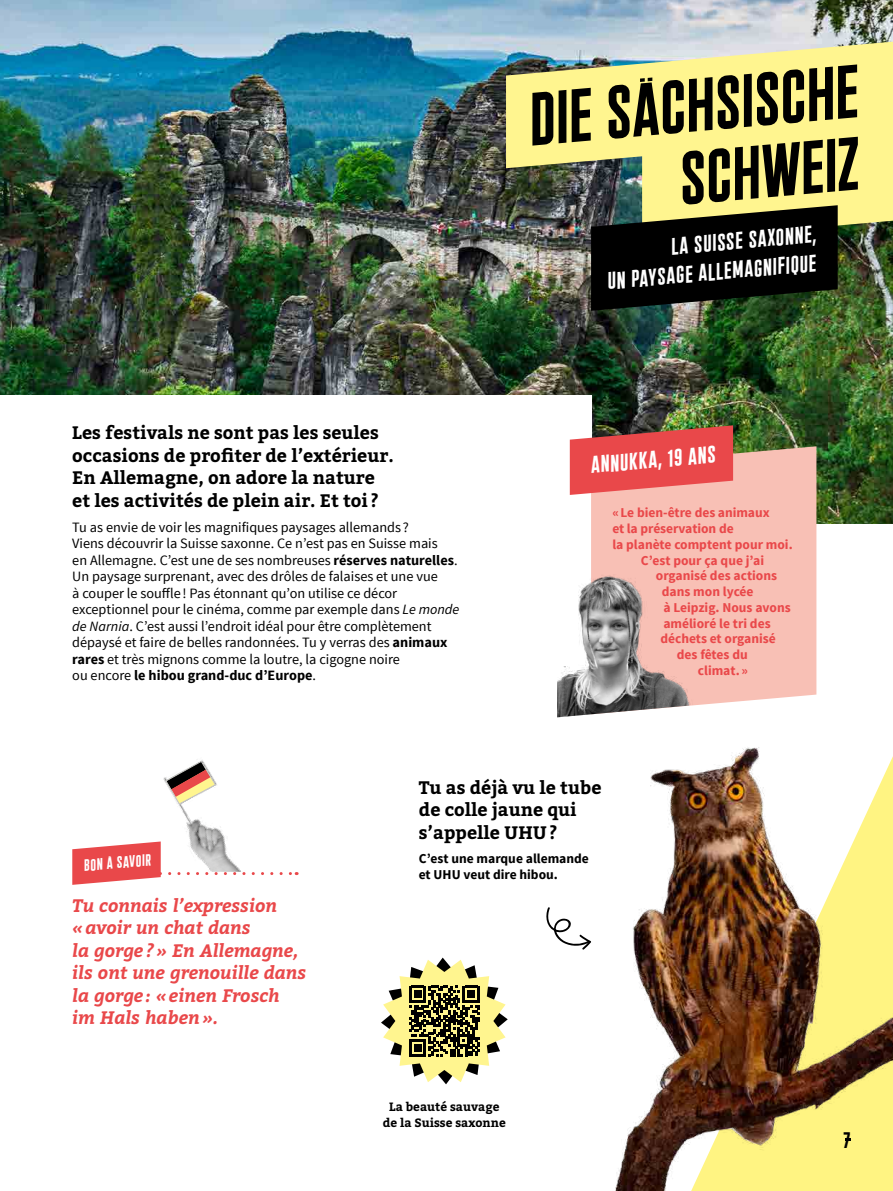
<style>
.page{position:relative;width:893px;height:1191px;background:#fff}
.page>*{position:absolute;margin:0;border:0;box-sizing:border-box;transform-origin:0 0}
.t1{font:75px/72px "Plaak 2 Griffon 42 Bold";color:#000;text-align:right}
.t2{font:24px/28.8px "Plaak 2 Griffon 42 Bold";color:#fff;text-align:right}
.t3{font:22.5px "Plaak 2 Griffon 42 Bold";color:#000}
.t4{font:700 18px/22.5px "Bitter";color:#000}
.t5{font:italic 700 18px/22.5px "Bitter";color:#e9484a}
.t6{font:16.5px "Plaak 2 Griffon 42 Bold";color:#fff}
.t7{font:14.25px/16.5px "Source Sans Pro";color:#000}
.t8{font:700 13.5px "Source Sans Pro";color:#e9484a}
.t9{font:700 13.5px/15.8px "Source Sans Pro";color:#000}
.t10{font:700 12px/16.5px "Bitter";color:#000;text-align:center}
.s1{font-weight:700}
.s2{font-style:italic}
</style>
<div class="page">
<img style="left:1px;top:0;width:892px;height:523px">
<div style="left:0;top:395px;width:591px;height:328px;background:#fff"></div>
<img style="left:558px;top:666px;width:335px;height:525px">
<svg style="left:506px;top:42px;width:387px;height:126px;background:#eee998"></svg>
<img style="left:591px;top:122px;width:302px;height:189px">
<img style="left:163px;top:777px;width:62px;height:64px">
<svg style="left:165px;top:760px;width:51px;height:45px"></svg>
<svg style="left:72px;top:841px;width:225px;height:44px"></svg>
<div style="left:591px;top:446px;width:225px;height:268px;background:#f8c0b5"></div>
<svg style="left:570px;top:425px;width:163px;height:70px;background:#dc5957"></svg>
<img style="left:557px;top:574px;width:139px;height:143px">
<svg style="left:546px;top:906px;width:45px;height:44px"></svg>
<svg style="left:381px;top:957px;width:127px;height:127px"></svg>
<svg style="left:845px;top:1138px;width:5px;height:3px"></svg>
<svg style="left:0;top:0;width:1px;height:395px"></svg>
<p class="t4" style="left:72px;top:422px;width:323px">Les festivals ne sont pas les seules occasions de profiter de l’extérieur.<br>En Allemagne, on adore la nature et les activités de plein air. Et toi ?</p>
<p class="t7" style="left:72px;top:519px;width:389px">Tu as envie de voir les magnifiques paysages allemands ?<br>Viens découvrir la Suisse saxonne. Ce n’est pas en Suisse mais<br>en Allemagne. C’est une de ses nombreuses <span class="s1">réserves naturelles</span>.<br>Un paysage surprenant, avec des drôles de falaises et une vue<br>à couper le souffle ! Pas étonnant qu’on utilise ce décor exceptionnel pour le cinéma, comme par exemple dans <span class="s2">Le monde de Narnia</span>. C’est aussi l’endroit idéal pour être complètement dépaysé et faire de belles randonnées. Tu y verras des <span class="s1">animaux rares</span> et très mignons comme la loutre, la cigogne noire<br>ou encore <span class="s1">le hibou grand-duc d’Europe</span>.</p>
<h1 class="t1" style="left:524px;top:85px;width:332px;rotate:-5deg">DIE Sächsische<br>Schweiz</h1>
<h2 class="t2" style="left:603px;top:238px;width:214px;rotate:-5deg">La Suisse Saxonne,<br>un paysage allemagnifique</h2>
<h2 class="t2" style="left:589px;top:451px;width:127px;rotate:-5deg">Annukka, 19 ans</h2>
<p class="t8" style="left:612px;top:504px;width:159px">«Le bien-être des animaux</p>
<p class="t8" style="left:612px;top:520px;width:123px">et la préservation de</p>
<p class="t8" style="left:612px;top:535px;width:182px">la planète comptent pour moi.</p>
<p class="t8" style="left:641px;top:551px;width:125px">C’est pour ça que j’ai</p>
<p class="t8" style="left:656px;top:567px;width:123px">organisé des actions</p>
<p class="t8" style="left:662px;top:583px;width:93px">dans mon lycée</p>
<p class="t8" style="left:663px;top:598px;width:129px">à Leipzig. Nous avons</p>
<p class="t8" style="left:663px;top:614px;width:109px">amélioré le tri des</p>
<p class="t8" style="left:660px;top:630px;width:117px">déchets et organisé</p>
<p class="t8" style="left:677px;top:646px;width:72px">des fêtes du</p>
<p class="t8" style="left:698px;top:661px;width:52px">climat. »</p>
<p class="t6" style="left:83px;top:857px;width:69px;rotate:-5deg">BON À savoir</p>
<p class="t5" style="left:72px;top:894px;width:236px">Tu connais l’expression «avoir un chat dans<br>la gorge?» En Allemagne, ils ont une grenouille dans la gorge: «einen Frosch im Hals haben».</p>
<p class="t4" style="left:419px;top:776px;width:184px">Tu as déjà vu le tube de colle jaune qui s’appelle UHU?</p>
<p class="t9" style="left:419px;top:851px;width:172px">C’est une marque allemande et UHU veut dire hibou.</p>
<p class="t10" style="left:383px;top:1098px;width:124px">La beauté sauvage de la Suisse saxonne</p>
<h3 class="t3" style="left:844px;top:1129px;width:8px">7</h3>
</div>
